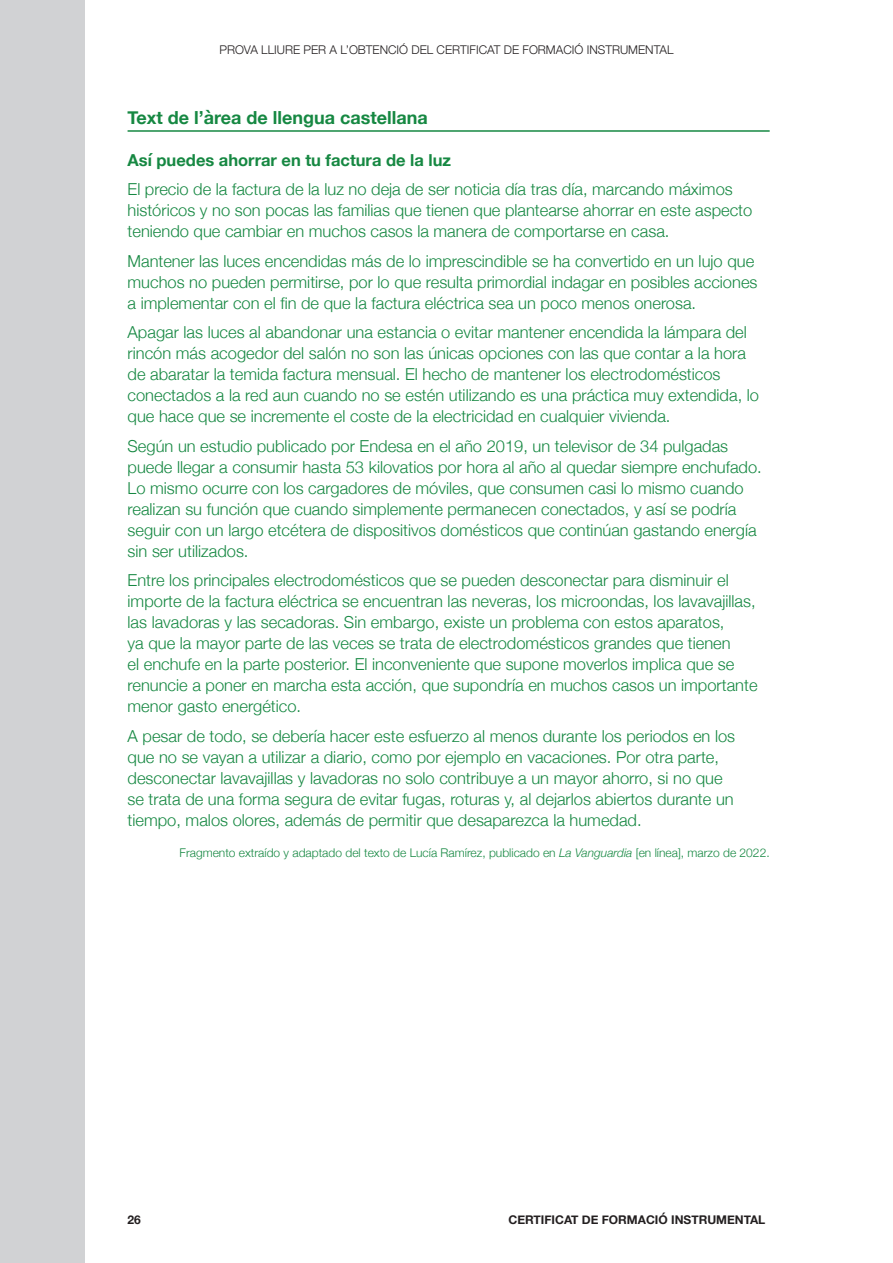
<style>
.page{position:relative;width:893px;height:1263px;background:#fff}
.page>*{position:absolute;margin:0;border:0;box-sizing:border-box;transform-origin:0 0}
.ActivitatH3{font:700 18px "Helvetica Neue";color:#168842}
.Text{font:300 16.5px/21px "Helvetica Neue";color:#168842}
.Text-2{font:700 16.5px "Helvetica Neue";color:#168842}
.Font{font:300 12px "Helvetica Neue";color:#168842}
.t1{font:300 12px "Helvetica Neue";color:#231f20}
.t2{font:700 12px "Helvetica Neue";color:#231f20}
.s1{font-style:italic}
</style>
<div class="page">
<div style="left:0;top:0;width:85px;height:1263px;background:#d1d2d4"></div>
<hr style="left:128px;top:130px;width:642px;height:2px;background:#168842">
<p class="t1" style="left:219px;top:40px;width:456px">PROVA LLIURE PER A L’OBTENCIÓ DEL CERTIFICAT DE FORMACIÓ INSTRUMENTAL</p>
<h3 class="ActivitatH3" style="left:128px;top:103px;width:302px">Text de l’àrea de llengua castellana</h3>
<p class="Text-2" style="left:128px;top:147px;width:325px">Así puedes ahorrar en tu factura de la luz</p>
<p class="Text" style="left:128px;top:178px;width:626px">El precio de la factura de la luz no deja de ser noticia día tras día, marcando máximos históricos y no son pocas las familias que tienen que plantearse ahorrar en este aspecto teniendo que cambiar en muchos casos la manera de comportarse en casa.</p>
<p class="Text" style="left:128px;top:249px;width:631px">Mantener las luces encendidas más de lo imprescindible se ha convertido en un lujo que muchos no pueden permitirse, por lo que resulta primordial indagar en posibles acciones a implementar con el fin de que la factura eléctrica sea un poco menos onerosa.</p>
<p class="Text" style="left:128px;top:321px;width:633px">Apagar las luces al abandonar una estancia o evitar mantener encendida la lámpara del rincón más acogedor del salón no son las únicas opciones con las que contar a la hora de abaratar la temida factura mensual. El hecho de mantener los electrodomésticos conectados a la red aun cuando no se estén utilizando es una práctica muy extendida, lo que hace que se incremente el coste de la electricidad en cualquier vivienda.</p>
<p class="Text" style="left:128px;top:434px;width:636px">Según un estudio publicado por Endesa en el año 2019, un televisor de 34 pulgadas puede llegar a consumir hasta 53 kilovatios por hora al año al quedar siempre enchufado.<br>Lo mismo ocurre con los cargadores de móviles, que consumen casi lo mismo cuando realizan su función que cuando simplemente permanecen conectados, y así se podría seguir con un largo etcétera de dispositivos domésticos que continúan gastando energía sin ser utilizados.</p>
<p class="Text" style="left:128px;top:569px;width:631px">Entre los principales electrodomésticos que se pueden desconectar para disminuir el importe de la factura eléctrica se encuentran las neveras, los microondas, los lavavajillas, las lavadoras y las secadoras. Sin embargo, existe un problema con estos aparatos,<br>ya que la mayor parte de las veces se trata de electrodomésticos grandes que tienen<br>el enchufe en la parte posterior. El inconveniente que supone moverlos implica que se renuncie a poner en marcha esta acción, que supondría en muchos casos un importante menor gasto energético.</p>
<p class="Text" style="left:128px;top:724px;width:609px">A pesar de todo, se debería hacer este esfuerzo al menos durante los periodos en los que no se vayan a utilizar a diario, como por ejemplo en vacaciones. Por otra parte, desconectar lavavajillas y lavadoras no solo contribuye a un mayor ahorro, si no que se trata de una forma segura de evitar fugas, roturas y, al dejarlos abiertos durante un tiempo, malos olores, además de permitir que desaparezca la humedad.</p>
<p class="Font" style="left:180px;top:843px;width:592px">Fragmento extraído y adaptado del texto de Lucía Ramírez, publicado en <span class="s1">La Vanguardia</span> [en línea], marzo de 2022.</p>
<p class="t2" style="left:128px;top:1210px;width:15px">26</p>
<p class="t2" style="left:508px;top:1210px;width:258px">CERTIFICAT DE FORMACIÓ INSTRUMENTAL</p>
</div>
